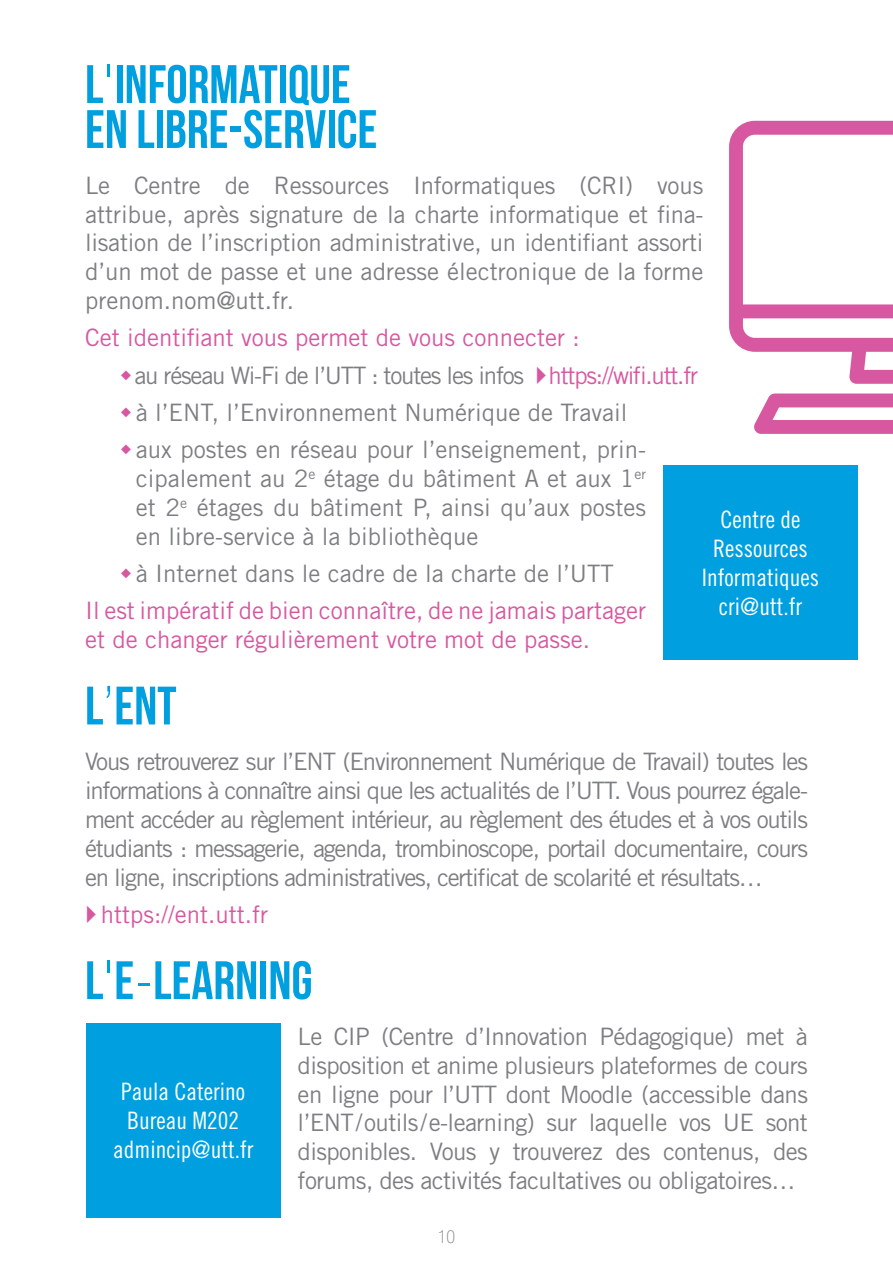
<style>
.page{position:relative;width:893px;height:1276px;background:#fff}
.page>*{position:absolute;margin:0;border:0;box-sizing:border-box;transform-origin:0 0}
.t1{font:54px/45px "Bebas Neue";color:#009fdf}
.t2{font:24px/28.8px "Trade Gothic LT Std";color:#7c7e81;text-align:justify}
.t3{font:24px/28.8px "Trade Gothic LT Std";color:#d758a0}
.t4{font:24px/28.8px "Trade Gothic LT Std Cn 18";color:#fff;text-align:center}
.t5{font:100 condensed 18px "Helvetica Neue LT Std";color:#7c7e81}
.s1{font-family:"Helvetica Neue LT Std";font-weight:100}
.s2{color:#d758a0}
</style>
<div class="page">
<div style="left:86px;top:1023px;width:195px;height:194px;background:#009fdf"></div>
<div style="left:663px;top:465px;width:195px;height:195px;background:#009fdf"></div>
<svg style="left:729px;top:121px;width:164px;height:263px"></svg>
<svg style="left:754px;top:393px;width:139px;height:41px"></svg>
<h1 class="t1" style="left:85px;top:61px;width:294px">L<span class="s1">'</span>INFORMATIQUE<br>EN LIBRE-SERVICE</h1>
<p class="t2" style="left:85px;top:171px;width:620px">Le Centre de Ressources Informatiques (CRI) vous attribue, après signature de la charte informatique et fina&shy;lisation de l’inscription administrative, un identifiant assorti d’un mot de passe et une adresse électronique de la forme prenom.nom@utt.fr.</p>
<p class="t2" style="left:134px;top:319px;width:565px;line-height:37.2px;text-align:left;text-indent:-49px"><span class="s2">Cet identifiant vous permet de vous connecter :<br></span>au réseau Wi-Fi de l’UTT : toutes les infos <span class="s2">https://wifi.utt.fr </span>à l’ENT, l’Environnement Numérique de Travail<br>aux postes en réseau pour l’enseignement, prin-</p>
<p class="t2" style="left:136px;top:464px;width:512px">cipalement au 2<sup>e</sup> étage du bâtiment A et aux 1<sup>er </sup>et 2<sup>e</sup> étages du bâtiment P, ainsi qu’aux postes en libre-service à la bibliothèque</p>
<p class="t2" style="left:136px;top:559px;width:479px">à Internet dans le cadre de la charte de l’UTT</p>
<p class="t3" style="left:85px;top:596px;width:563px">Il est impératif de bien connaître, de ne jamais partager et de changer régulièrement votre mot de passe.</p>
<p class="t4" style="left:702px;top:505px;width:119px">Centre de<br>Ressources<br>Informatiques cri@utt.fr</p>
<h1 class="t1" style="left:85px;top:682px;width:93px">L<span class="s1">’</span>ENT</h1>
<p class="t2" style="left:85px;top:747px;width:724px">Vous retrouverez sur l’ENT (Environnement Numérique de Travail) toutes les informations à connaître ainsi que les actualités de l’UTT. Vous pourrez égale&shy;ment accéder au règlement intérieur, au règlement des études et à vos outils étudiants : messagerie, agenda, trombinoscope, portail documentaire, cours en ligne, inscriptions administratives, certificat de scolarité et résultats…</p>
<p class="t3" style="left:101px;top:899px;width:169px">https://ent.utt.fr</p>
<h1 class="t1" style="left:85px;top:957px;width:229px">L<span class="s1">'</span>E<span class="s1">-</span>LEARNING</h1>
<p class="t2" style="left:298px;top:1021px;width:512px">Le CIP (Centre d’Innovation Pédagogique) met à disposition et anime plusieurs plateformes de cours en ligne pour l’UTT dont Moodle (accessible dans l’ENT/outils/e-learning) sur laquelle vos UE sont disponibles. Vous y trouverez des contenus, des forums, des activités facultatives ou obligatoires…</p>
<p class="t4" style="left:113px;top:1077px;width:142px">Paula Caterino<br>Bureau M202 admincip@utt.fr</p>
<p class="t5" style="left:438px;top:1226px;width:19px">10</p>
</div>
